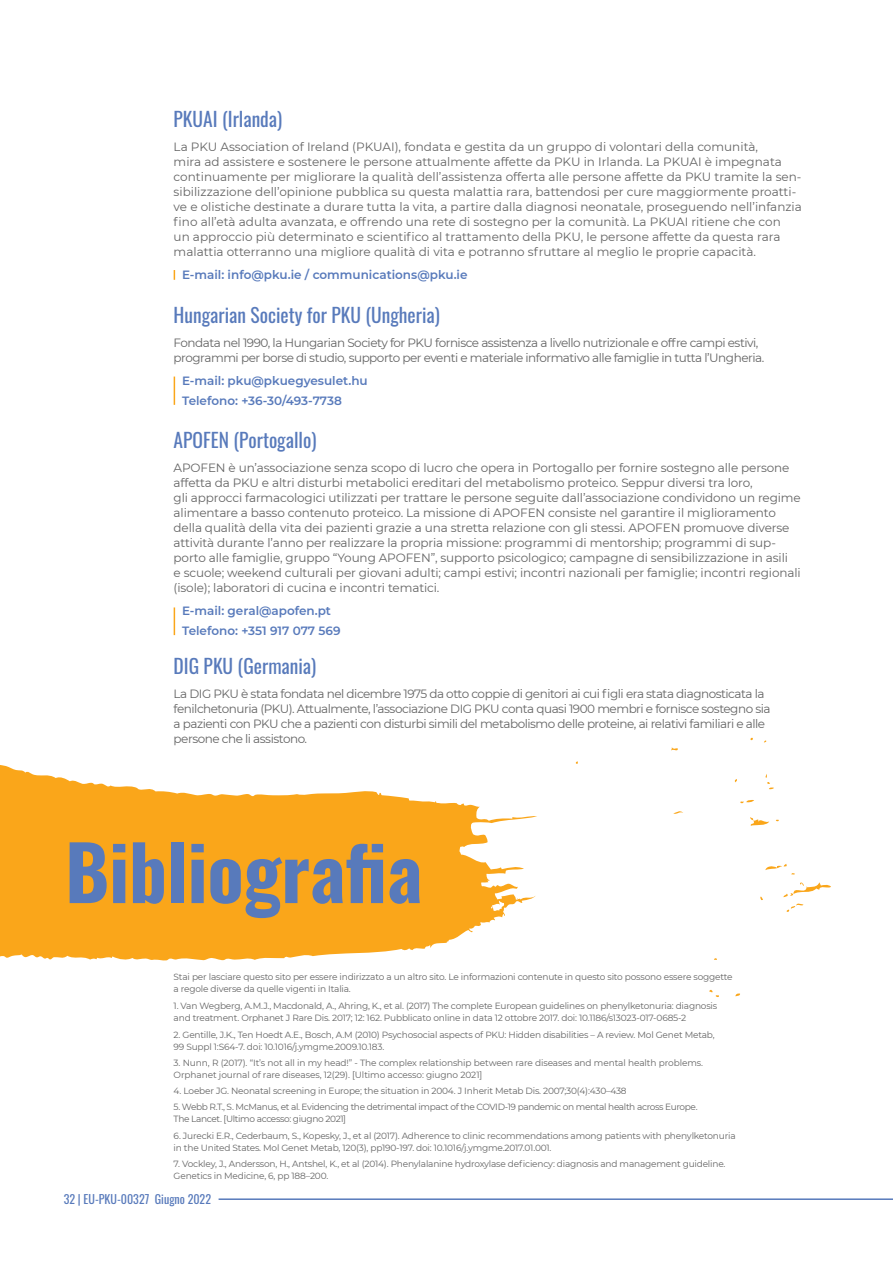
<style>
.page{position:relative;width:893px;height:1263px;background:#fff}
.page>*{position:absolute;margin:0;border:0;box-sizing:border-box;transform-origin:0 0}
.t1{font:700 75px "Oswald";color:#587abb}
.t2{font:19.5px "Oswald";color:#587abb}
.t3{font:12px/15px "Montserrat";letter-spacing:-.01em;color:#646464}
.t4{font:12px/15px "Montserrat";letter-spacing:-.04em;color:#646464}
.t5{font:600 12px/19.2px "Montserrat";color:#587abb}
.t6{font:12px "Oswald";color:#587abb}
.t7{font:9px/12px "Montserrat";letter-spacing:-.02em;color:#646464}
.t8{font:9px/12px "Montserrat";letter-spacing:-.04em;color:#646464}
</style>
<div class="page">
<svg style="left:709px;top:989px;width:10px;height:8px"></svg>
<svg style="left:735px;top:993px;width:5px;height:3px"></svg>
<svg style="left:673px;top:811px;width:10px;height:3px"></svg>
<svg style="left:740px;top:800px;width:14px;height:4px"></svg>
<svg style="left:765px;top:864px;width:30px;height:11px"></svg>
<svg style="left:671px;top:747px;width:7px;height:4px"></svg>
<svg style="left:750px;top:817px;width:29px;height:9px"></svg>
<svg style="left:783px;top:882px;width:48px;height:30px"></svg>
<svg style="left:765px;top:774px;width:9px;height:15px"></svg>
<svg style="left:0;top:765px;width:537px;height:196px;fill:#faa61a"></svg>
<hr style="left:219px;top:1198px;width:674px;height:2px;background:#587abb">
<svg style="left:174px;top:377px;width:1px;height:28px"></svg>
<svg style="left:174px;top:607px;width:1px;height:28px"></svg>
<h2 class="t2" style="left:174px;top:102px;width:110px">PKUAI (Irlanda)</h2>
<p class="t3" style="left:174px;top:139px;width:630px">La PKU Association of Ireland (PKUAI), fondata e gestita da un gruppo di volontari della comunità,<br>mira ad assistere e sostenere le persone attualmente affette da PKU in Irlanda. La PKUAI è impegnata continuamente per migliorare la qualità dell’assistenza offerta alle persone affette da PKU tramite la sen&shy;sibilizzazione dell’opinione pubblica su questa malattia rara, battendosi per cure maggiormente proatti&shy;ve e olistiche destinate a durare tutta la vita, a partire dalla diagnosi neonatale, proseguendo nell’infanzia fino all’età adulta avanzata, e offrendo una rete di sostegno per la comunità. La PKUAI ritiene che con<br>un approccio più determinato e scientifico al trattamento della PKU, le persone affette da questa rara malattia otterranno una migliore qualità di vita e potranno sfruttare al meglio le proprie capacità.</p>
<p class="t5" style="left:182px;top:265px;width:287px">E-mail: info@pku.ie / communications@pku.ie</p>
<h2 class="t2" style="left:174px;top:298px;width:268px">Hungarian Society for PKU (Ungheria)</h2>
<p class="t4" style="left:174px;top:335px;width:592px">Fondata nel 1990, la Hungarian Society for PKU fornisce assistenza a livello nutrizionale e offre campi estivi, programmi per borse di studio, supporto per eventi e materiale informativo alle famiglie in tutta l’Ungheria.</p>
<p class="t5" style="left:182px;top:371px;width:187px">E-mail: pku@pkuegyesulet.hu<br>Telefono: +36-30/493-7738</p>
<h2 class="t2" style="left:174px;top:423px;width:144px">APOFEN (Portogallo)</h2>
<p class="t3" style="left:174px;top:460px;width:629px">APOFEN è un’associazione senza scopo di lucro che opera in Portogallo per fornire sostegno alle persone affetta da PKU e altri disturbi metabolici ereditari del metabolismo proteico. Seppur diversi tra loro,<br>gli approcci farmacologici utilizzati per trattare le persone seguite dall’associazione condividono un regime alimentare a basso contenuto proteico. La missione di APOFEN consiste nel garantire il miglioramento della qualità della vita dei pazienti grazie a una stretta relazione con gli stessi. APOFEN promuove diverse attività durante l’anno per realizzare la propria missione: programmi di mentorship; programmi di sup&shy;porto alle famiglie, gruppo “Young APOFEN”, supporto psicologico; campagne di sensibilizzazione in asili<br>e scuole; weekend culturali per giovani adulti; campi estivi; incontri nazionali per famiglie; incontri regionali (isole); laboratori di cucina e incontri tematici.</p>
<p class="t5" style="left:182px;top:601px;width:160px">E-mail: geral@apofen.pt<br>Telefono: +351 917 077 569</p>
<h2 class="t2" style="left:174px;top:649px;width:144px">DIG PKU (Germania)</h2>
<p class="t4" style="left:174px;top:685px;width:598px">La DIG PKU è stata fondata nel dicembre 1975 da otto coppie di genitori ai cui figli era stata diagnosticata la fenilchetonuria (PKU). Attualmente, l’associazione DIG PKU conta quasi 1900 membri e fornisce sostegno sia a pazienti con PKU che a pazienti con disturbi simili del metabolismo delle proteine, ai relativi familiari e alle persone che li assistono.</p>
<h1 class="t1" style="left:65px;top:806px;width:359px">Bibliografia</h1>
<p class="t7" style="left:174px;top:970px;width:560px">Stai per lasciare questo sito per essere indirizzato a un altro sito. Le informazioni contenute in questo sito possono essere soggette a regole diverse da quelle vigenti in Italia.</p>
<p class="t7" style="left:174px;top:1000px;width:545px">1. Van Wegberg, A.M.J., Macdonald, A., Ahring, K., et al. (2017) The complete European guidelines on phenylketonuria: diagnosis and treatment. Orphanet J Rare Dis. 2017; 12: 162. Pubblicato online in data 12 ottobre 2017. doi: 10.1186/s13023-017-0685-2</p>
<p class="t7" style="left:174px;top:1028px;width:542px">2. Gentille, J.K., Ten Hoedt A.E., Bosch, A.M (2010) Psychosocial aspects of PKU: Hidden disabilities – A review. Mol Genet Metab,<br>99 Suppl 1:S64-7. doi: 10.1016/j.ymgme.2009.10.183.</p>
<p class="t7" style="left:174px;top:1056px;width:531px">3. Nunn, R (2017). “It’s not all in my head!” - The complex relationship between rare diseases and mental health problems.<br>Orphanet journal of rare diseases, 12(29). [Ultimo accesso: giugno 2021]</p>
<p class="t7" style="left:174px;top:1084px;width:455px">4. Loeber JG. Neonatal screening in Europe; the situation in 2004. J Inherit Metab Dis. 2007;30(4):430–438</p>
<p class="t8" style="left:174px;top:1101px;width:525px">5. Webb R.T., S. McManus, et al. Evidencing the detrimental impact of the COVID-19 pandemic on mental health across Europe.<br>The Lancet. [Ultimo accesso: giugno 2021]</p>
<p class="t7" style="left:174px;top:1129px;width:563px">6. Jurecki E.R., Cederbaum, S., Kopesky, J., et al (2017). Adherence to clinic recommendations among patients with phenylketonuria in the United States. Mol Genet Metab, 120(3), pp190-197. doi: 10.1016/j.ymgme.2017.01.001.</p>
<p class="t7" style="left:174px;top:1157px;width:553px">7. Vockley, J., Andersson, H., Antshel, K., et al (2014). Phenylalanine hydroxylase deficiency: diagnosis and management guideline.<br>Genetics in Medicine, 6, pp 188–200.</p>
<p class="t6" style="left:64px;top:1188px;width:149px">32 | EU-PKU-00327 Giugno 2022</p>
</div>
